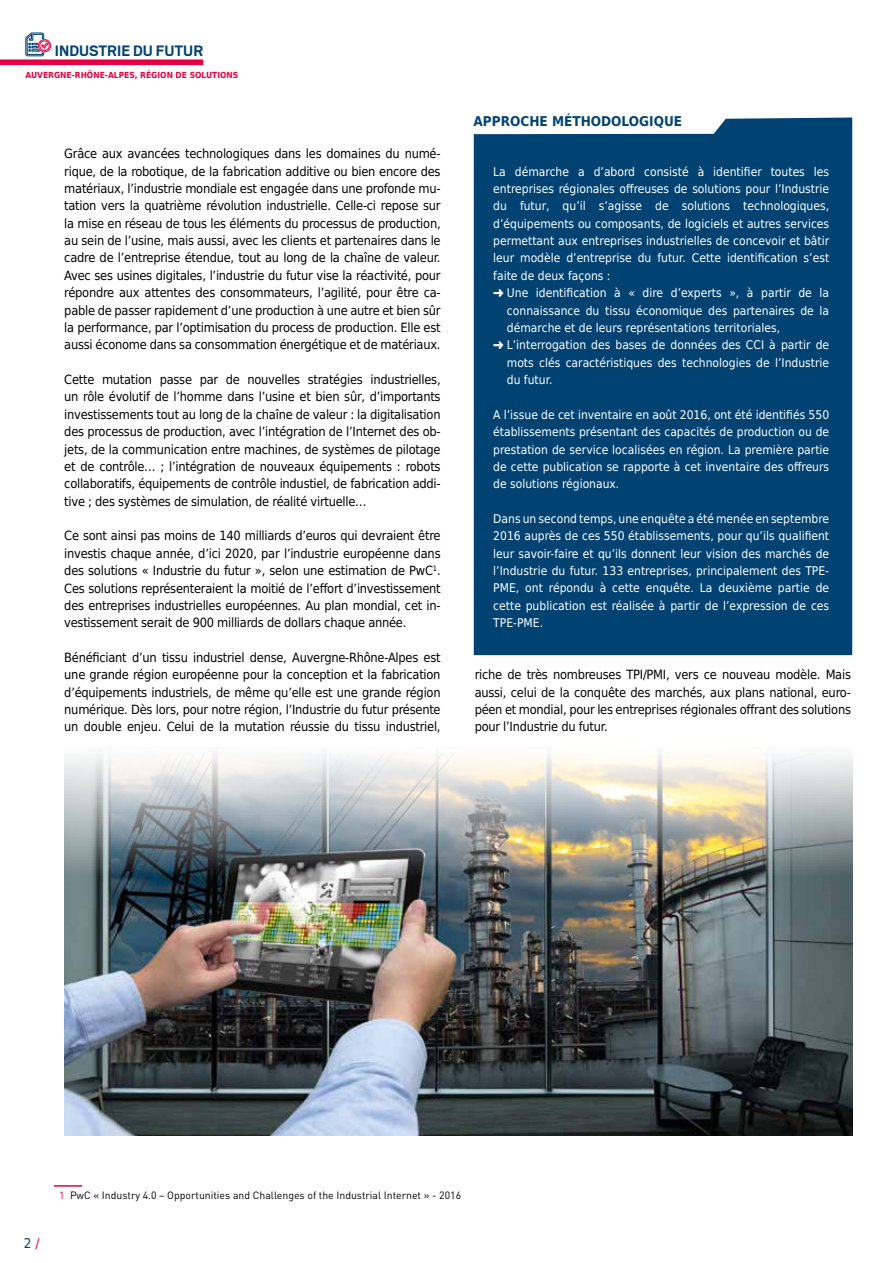
<style>
.page{position:relative;width:893px;height:1263px;background:#fff}
.page>*{position:absolute;margin:0;border:0;box-sizing:border-box;transform-origin:0 0}
.t1{font:700 16.8px "Scout";color:#004372}
.t2{font:700 13.5px "DejaVu Sans Condensed";color:#004372}
.t3{font:13.5px "DejaVu Sans Condensed";color:#004372}
.t4{font:12.75px/17.4px "DejaVu Sans Condensed";letter-spacing:-.02em;color:#000;text-align:justify}
.t5{font:12px/17.4px "DejaVu Sans Condensed";color:#fff;text-align:justify}
.t6{font:10.5px "DIN";color:#000}
.t7{font:700 8.4px "DejaVu Sans Condensed";color:#e50043}
.s1{color:#e50043}
</style>
<div class="page">
<hr style="left:54px;top:1185px;width:28px;height:2px;background:#e50043">
<img style="left:64px;top:754px;width:788px;height:381px">
<div style="left:474px;top:134px;width:378px;height:521px;background:#004372"></div>
<svg style="left:626px;top:117px;width:227px;height:17px"></svg>
<svg style="left:493px;top:289px;width:10px;height:8px"></svg>
<svg style="left:493px;top:341px;width:10px;height:8px"></svg>
<div style="left:0;top:59px;width:203px;height:6px;background:#e50043"></div>
<svg style="left:25px;top:32px;width:26px;height:24px"></svg>
<h1 class="t1" style="left:55px;top:41px;width:150px">INDUSTRIE DU FUTUR</h1>
<p class="t7" style="left:26px;top:68px;width:214px">AUVERGNE-RHÔNE-ALPES, RÉGION DE SOLUTIONS</p>
<p class="t4" style="left:64px;top:144px;width:378px">Grâce aux avancées technologiques dans les domaines du numé&shy;rique, de la robotique, de la fabrication additive ou bien encore des matériaux, l’industrie mondiale est engagée dans une profonde mu&shy;tation vers la quatrième révolution industrielle. Celle-ci repose sur la mise en réseau de tous les éléments du processus de production, au sein de l’usine, mais aussi, avec les clients et partenaires dans le cadre de l’entreprise étendue, tout au long de la chaîne de valeur.<br>Avec ses usines digitales, l’industrie du futur vise la réactivité, pour répondre aux attentes des consommateurs, l’agilité, pour être ca&shy;pable de passer rapidement d’une production à une autre et bien sûr la performance, par l’optimisation du process de production. Elle est aussi économe dans sa consommation énergétique et de matériaux.</p>
<p class="t4" style="left:64px;top:370px;width:378px">Cette mutation passe par de nouvelles stratégies industrielles, un rôle évolutif de l’homme dans l’usine et bien sûr, d’importants investissements tout au long de la chaîne de valeur : la digitalisation des processus de production, avec l’intégration de l’Internet des ob&shy;jets, de la communication entre machines, de systèmes de pilotage et de contrôle… ; l’intégration de nouveaux équipements : robots collaboratifs, équipements de contrôle industiel, de fabrication addi&shy;tive ; des systèmes de simulation, de réalité virtuelle…</p>
<p class="t4" style="left:64px;top:526px;width:378px">Ce sont ainsi pas moins de 140 milliards d’euros qui devraient être investis chaque année, d’ici 2020, par l’industrie européenne dans des solutions « Industrie du futur », selon une estimation de PwC<sup>1</sup>.<br>Ces solutions représenteraient la moitié de l’effort d’investissement des entreprises industrielles européennes. Au plan mondial, cet in&shy;vestissement serait de 900 milliards de dollars chaque année.</p>
<p class="t4" style="left:64px;top:648px;width:378px">Bénéficiant d’un tissu industriel dense, Auvergne-Rhône-Alpes est une grande région européenne pour la conception et la fabrication d’équipements industriels, de même qu’elle est une grande région numérique. Dès lors, pour notre région, l’Industrie du futur présente un double enjeu. Celui de la mutation réussie du tissu industriel,</p>
<p class="t2" style="left:474px;top:110px;width:210px">APPROCHE MÉTHODOLOGIQUE</p>
<p class="t5" style="left:493px;top:162px;width:337px">La démarche a d’abord consisté à identifier toutes les entreprises régionales offreuses de solutions pour l’Industrie du futur, qu’il s’agisse de solutions technologiques, d’équipements ou composants, de logiciels et autres services permettant aux entreprises industrielles de concevoir et bâtir leur modèle d’entreprise du futur. Cette identification s’est faite de deux façons :</p>
<p class="t5" style="left:507px;top:284px;width:324px;text-align:left">Une identification à « dire d’experts », à partir de la connaissance du tissu économique des partenaires de la démarche et de leurs représentations territoriales, L’interrogation des bases de données des CCI à partir de mots clés caractéristiques des technologies de l’Industrie du futur.</p>
<p class="t5" style="left:493px;top:405px;width:337px">A l’issue de cet inventaire en août 2016, ont été identifiés 550 établissements présentant des capacités de production ou de prestation de service localisées en région. La première partie de cette publication se rapporte à cet inventaire des offreurs de solutions régionaux.</p>
<p class="t5" style="left:493px;top:509px;width:337px">Dans un second temps, une enquête a été menée en septembre 2016 auprès de ces 550 établissements, pour qu’ils qualifient leur savoir-faire et qu’ils donnent leur vision des marchés de l’Industrie du futur. 133 entreprises, principalement des TPE-PME, ont répondu à cette enquête. La deuxième partie de cette publication est réalisée à partir de l’expression de ces TPE-PME.</p>
<p class="t4" style="left:475px;top:665px;width:378px">riche de très nombreuses TPI/PMI, vers ce nouveau modèle. Mais aussi, celui de la conquête des marchés, aux plans national, euro&shy;péen et mondial, pour les entreprises régionales offrant des solutions pour l’Industrie du futur.</p>
<p class="t3" style="left:24px;top:1232px;width:17px">2 <span class="s1">/</span></p>
<p class="t6" style="left:59px;top:1189px;width:403px"><span class="s1">1</span> PwC « Industry 4.0 – Opportunities and Challenges of the Industrial Internet » - 2016</p>
</div>
